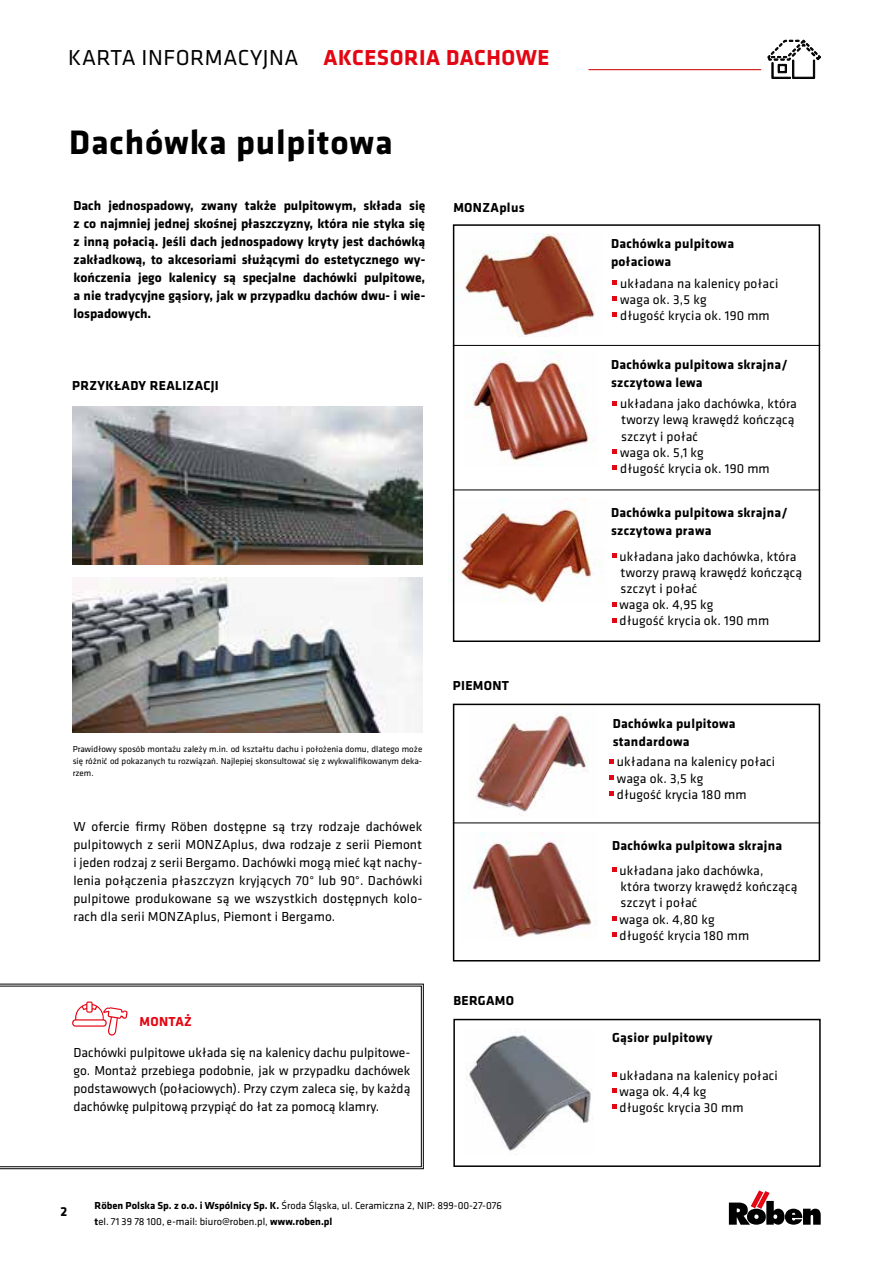
<style>
.page{position:relative;width:893px;height:1263px;background:#fff}
.page>*{position:absolute;margin:0;border:0;box-sizing:border-box;transform-origin:0 0}
.t1{font:700 35.25px "Klavika";letter-spacing:.025em;color:#000}
.t2{font:22.5px "Klavika";letter-spacing:.025em;color:#000}
.t3{font:13.5px/16.2px "Klavika";letter-spacing:.01em;color:#000}
.t4{font:700 13.5px/18px "Klavika";letter-spacing:.02em;color:#000}
.t5{font:700 13.5px "Klavika";letter-spacing:.025em;color:#e30613}
.t6{font:10.5px/15.8px "Klavika";color:#000}
.t7{font:9px/12px "Klavika";color:#000;text-align:justify}
.s1{font-weight:700;color:#e30613}
.s2{font-weight:700}
</style>
<div class="page">
<svg style="left:729px;top:1190px;width:92px;height:35px"></svg>
<hr style="left:588px;top:69px;width:173px;height:1px;background:#cd1719">
<svg style="left:767px;top:40px;width:54px;height:39px"></svg>
<svg style="left:0;top:983px;width:424px;height:187px;background:#8a8a8a"></svg>
<svg style="left:0;top:985px;width:422px;height:182px"></svg>
<img style="left:72px;top:407px;width:351px;height:158px">
<img style="left:456px;top:234px;width:139px;height:103px">
<img style="left:466px;top:1035px;width:125px;height:120px">
<img style="left:464px;top:349px;width:127px;height:114px">
<img style="left:449px;top:498px;width:151px;height:107px">
<img style="left:468px;top:833px;width:128px;height:104px">
<img style="left:476px;top:713px;width:112px;height:103px">
<svg style="left:609px;top:759px;width:5px;height:4px"></svg>
<svg style="left:609px;top:775px;width:5px;height:5px"></svg>
<svg style="left:609px;top:791px;width:5px;height:5px"></svg>
<svg style="left:612px;top:1072px;width:4px;height:4px"></svg>
<svg style="left:612px;top:1088px;width:4px;height:5px"></svg>
<svg style="left:612px;top:1105px;width:4px;height:4px"></svg>
<svg style="left:612px;top:868px;width:4px;height:4px"></svg>
<svg style="left:612px;top:916px;width:4px;height:4px"></svg>
<svg style="left:612px;top:932px;width:4px;height:5px"></svg>
<div style="left:453px;top:704px;width:367px;height:257px;border:2px solid #000"></div>
<div style="left:453px;top:1019px;width:368px;height:148px;border:2px solid #000"></div>
<hr style="left:453px;top:345px;width:367px;height:1px;background:#000">
<hr style="left:453px;top:822px;width:367px;height:1px;background:#000">
<hr style="left:453px;top:489px;width:367px;height:1px;background:#000">
<img style="left:72px;top:577px;width:351px;height:155px">
<div style="left:453px;top:224px;width:367px;height:418px;border:2px solid #000"></div>
<svg style="left:72px;top:1001px;width:56px;height:35px"></svg>
<svg style="left:613px;top:280px;width:4px;height:5px"></svg>
<svg style="left:613px;top:297px;width:4px;height:4px"></svg>
<svg style="left:613px;top:313px;width:4px;height:4px"></svg>
<svg style="left:612px;top:553px;width:4px;height:5px"></svg>
<svg style="left:612px;top:602px;width:4px;height:4px"></svg>
<svg style="left:612px;top:618px;width:4px;height:4px"></svg>
<svg style="left:613px;top:401px;width:4px;height:4px"></svg>
<svg style="left:613px;top:449px;width:4px;height:5px"></svg>
<svg style="left:613px;top:466px;width:4px;height:4px"></svg>
<h2 class="t2" style="left:68px;top:43px;width:483px">KARTA INFORMACYJNA <span class="s1">AKCESORIA DACHOWE</span></h2>
<h1 class="t1" style="left:69px;top:117px;width:325px">Dachówka pulpitowa</h1>
<p class="t4" style="left:73px;top:196px;width:353px;text-align:justify">Dach jednospadowy, zwany także pulpitowym, składa się z co najmniej jednej skośnej płaszczyzny, która nie styka się z inną połacią. Jeśli dach jednospadowy kryty jest dachówką zakładkową, to akcesoriami służącymi do estetycznego wy&shy;kończenia jego kalenicy są specjalne dachówki pulpitowe, a nie tradycyjne gąsiory, jak w przypadku dachów dwu- i wie&shy;lospadowych.</p>
<p class="t4" style="left:72px;top:376px;width:148px">PRZYKŁADY REALIZACJI</p>
<p class="t4" style="left:453px;top:197px;width:73px">MONZAplus</p>
<p class="t7" style="left:73px;top:742px;width:351px">Prawidłowy sposób montażu zależy m.in. od kształtu dachu i położenia domu, dlatego może się różnić od pokazanych tu rozwiązań. Najlepiej skonsultować się z wykwalifikowanym deka&shy;rzem.</p>
<p class="t3" style="left:73px;top:817px;width:350px;line-height:18px;text-align:justify">W ofercie firmy Röben dostępne są trzy rodzaje dachówek pulpitowych z serii MONZAplus, dwa rodzaje z serii Piemont i jeden rodzaj z serii Bergamo. Dachówki mogą mieć kąt nachy&shy;lenia połączenia płaszczyzn kryjących 70° lub 90°. Dachówki pulpitowe produkowane są we wszystkich dostępnych kolo&shy;rach dla serii MONZAplus, Piemont i Bergamo.</p>
<p class="t5" style="left:139px;top:1012px;width:54px">MONTAŻ</p>
<p class="t3" style="left:73px;top:1043px;width:338px;line-height:18px;text-align:justify">Dachówki pulpitowe układa się na kalenicy dachu pulpitowe&shy;go. Montaż przebiega podobnie, jak w przypadku dachówek podstawowych (połaciowych). Przy czym zaleca się, by każdą dachówkę pulpitową przypiąć do łat za pomocą klamry.</p>
<p class="t4" style="left:453px;top:676px;width:58px">PIEMONT</p>
<p class="t4" style="left:453px;top:991px;width:62px">BERGAMO</p>
<p class="t4" style="left:60px;top:1202px;width:8px">2</p>
<p class="t6" style="left:95px;top:1197px;width:409px"><span class="s2">Röben Polska Sp. z o.o. i Wspólnicy Sp. K.</span> Środa Śląska, ul. Ceramiczna 2, NIP: 899-00-27-076 <span class="s2">t</span>el. 71 39 78 100, e-mail: biuro@roben.pl, <span class="s2">www.roben.pl</span></p>
<p class="t4" style="left:611px;top:234px;width:124px">Dachówka pulpitowa połaciowa</p>
<p class="t3" style="left:620px;top:275px;width:160px">układana na kalenicy połaci waga ok. 3,5 kg<br>długość krycia ok. 190 mm</p>
<p class="t4" style="left:611px;top:355px;width:178px">Dachówka pulpitowa skrajna/ szczytowa lewa</p>
<p class="t3" style="left:620px;top:395px;width:178px">układana jako dachówka, która tworzy lewą krawędź kończącą szczyt i połać<br>waga ok. 5,1 kg<br>długość krycia ok. 190 mm</p>
<p class="t4" style="left:611px;top:503px;width:178px">Dachówka pulpitowa skrajna/ szczytowa prawa</p>
<p class="t3" style="left:619px;top:548px;width:184px">układana jako dachówka, która tworzy prawą krawędź kończącą szczyt i połać<br>waga ok. 4,95 kg<br>długość krycia ok. 190 mm</p>
<p class="t4" style="left:613px;top:714px;width:124px">Dachówka pulpitowa standardowa</p>
<p class="t3" style="left:617px;top:753px;width:160px">układana na kalenicy połaci waga ok. 3,5 kg<br>długość krycia 180 mm</p>
<p class="t4" style="left:612px;top:836px;width:172px">Dachówka pulpitowa skrajna</p>
<p class="t3" style="left:619px;top:862px;width:179px">układana jako dachówka,<br>która tworzy krawędź kończącą szczyt i połać<br>waga ok. 4,80 kg<br>długość krycia 180 mm</p>
<p class="t4" style="left:612px;top:1028px;width:102px">Gąsior pulpitowy</p>
<p class="t3" style="left:619px;top:1066px;width:160px">układana na kalenicy połaci waga ok. 4,4 kg<br>długośc krycia 30 mm</p>
</div>
